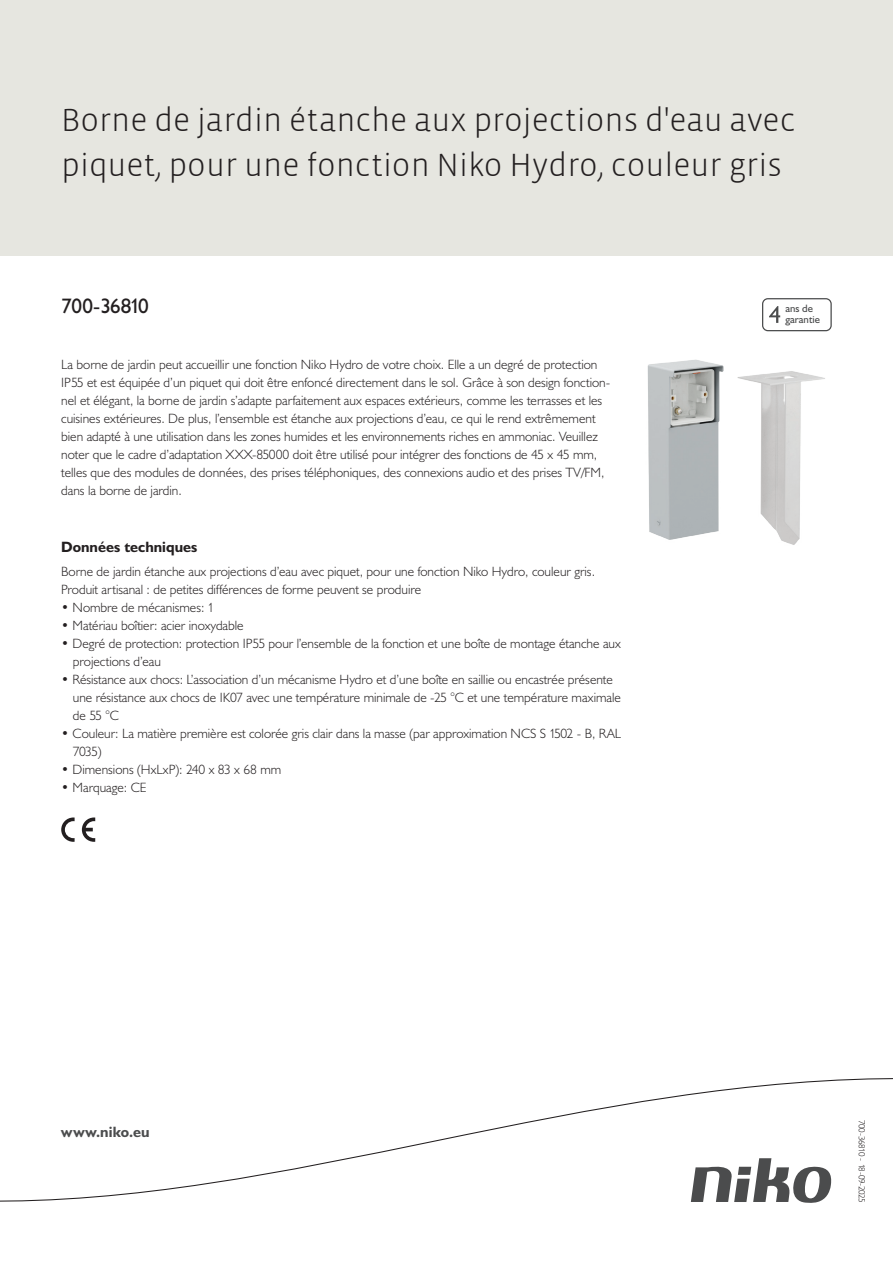
<style>
.page{position:relative;width:893px;height:1263px;background:#fff}
.page>*{position:absolute;margin:0;border:0;box-sizing:border-box;transform-origin:0 0}
.Title_datasheets{font:300 33px/45px "Vista Sans";color:#231f20}
.Article_number{font:21px "Humanist 521 BT";letter-spacing:-.025em;color:#231f20}
.Titles_parts{font:700 15px "Humanist 521 BT";color:#231f20}
.titel_afbeelding{font:700 15px "Humanist 521 BT";letter-spacing:.005em;color:#4b4c4d}
.Platte_tekst_CAB{font:300 13.5px/18px "Humanist 521 BT";color:#231f20}
.USP_Bullets{font:300 13.5px/18px "Humanist 521 BT";color:#231f20}
.t1{font:10.8px/10.8px "Humanist 521 BT";color:#4b4c4d}
.Revision{font:300 9px "Humanist 521 BT";letter-spacing:-.05em;color:#231f20}
</style>
<div class="page">
<div style="left:0;top:0;width:893px;height:255px;background:#e6e6e0"></div>
<svg style="left:82px;top:817px;width:13px;height:25px"></svg>
<svg style="left:61px;top:817px;width:14px;height:25px"></svg>
<svg style="left:762px;top:298px;width:70px;height:33px"></svg>
<svg style="left:0;top:1078px;width:893px;height:125px"></svg>
<img style="left:647px;top:359px;width:178px;height:186px">
<p class="Title_datasheets" style="left:61px;top:98px;width:736px">Borne de jardin étanche aux projections d'eau avec piquet, pour une fonction Niko Hydro, couleur gris</p>
<p class="Article_number" style="left:61px;top:293px;width:89px">700-36810</p>
<p class="t1" style="left:785px;top:303px;width:36px">ans de garantie</p>
<p class="Platte_tekst_CAB" style="left:61px;top:355px;width:551px">La borne de jardin peut accueillir une fonction Niko Hydro de votre choix. Elle a un degré de protection IP55 et est équipée d’un piquet qui doit être enfoncé directement dans le sol. Grâce à son design fonction&shy;nel et élégant, la borne de jardin s’adapte parfaitement aux espaces extérieurs, comme les terrasses et les cuisines extérieures. De plus, l’ensemble est étanche aux projections d’eau, ce qui le rend extrêmement bien adapté à une utilisation dans les zones humides et les environnements riches en ammoniac. Veuillez noter que le cadre d’adaptation XXX-85000 doit être utilisé pour intégrer des fonctions de 45 x 45 mm, telles que des modules de données, des prises téléphoniques, des connexions audio et des prises TV/FM, dans la borne de jardin.</p>
<p class="Titles_parts" style="left:61px;top:537px;width:138px">Données techniques</p>
<p class="Platte_tekst_CAB" style="left:61px;top:562px;width:535px">Borne de jardin étanche aux projections d’eau avec piquet, pour une fonction Niko Hydro, couleur gris.<br>Produit artisanal : de petites différences de forme peuvent se produire</p>
<p class="USP_Bullets" style="left:61px;top:598px;width:155px">• Nombre de mécanismes: 1</p>
<p class="USP_Bullets" style="left:61px;top:616px;width:184px">• Matériau boîtier: acier inoxydable</p>
<p class="USP_Bullets" style="left:73px;top:634px;width:549px;text-indent:-12px">• Degré de protection: protection IP55 pour l’ensemble de la fonction et une boîte de montage étanche aux projections d’eau</p>
<p class="USP_Bullets" style="left:73px;top:670px;width:549px;text-indent:-12px">• Résistance aux chocs: L’association d’un mécanisme Hydro et d’une boîte en saillie ou encastrée présente une résistance aux chocs de IK07 avec une température minimale de -25 °C et une température maximale de 55 °C</p>
<p class="USP_Bullets" style="left:73px;top:724px;width:550px;text-indent:-12px">• Couleur: La matière première est colorée gris clair dans la masse (par approximation NCS S 1502 - B, RAL<br>7035)</p>
<p class="USP_Bullets" style="left:61px;top:760px;width:221px">• Dimensions (HxLxP): 240 x 83 x 68 mm</p>
<p class="USP_Bullets" style="left:61px;top:778px;width:87px">• Marquage: CE</p>
<p class="titel_afbeelding" style="left:61px;top:1122px;width:90px">www.niko.eu</p>
<p class="Revision" style="left:868px;top:1120px;width:85px;rotate:90deg">700-36810 - 18-09-2025</p>
</div>
